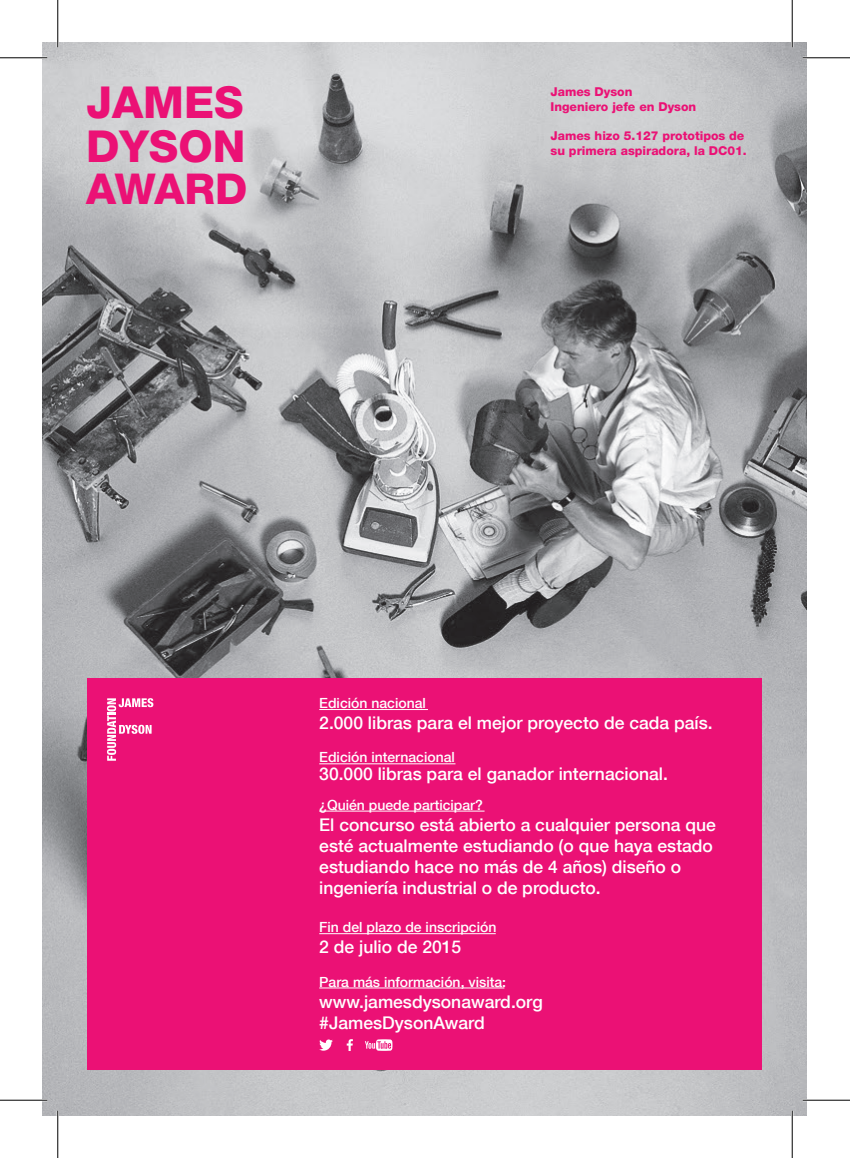
<style>
.page{position:relative;width:850px;height:1158px;background:#fff}
.page>*{position:absolute;margin:0;border:0;box-sizing:border-box;transform-origin:0 0}
.t1{font:800 44.1px/43.6px "Helvetica Neue LT Std";color:#eb1175}
.t2{font:800 42.52px "Helvetica Neue LT Std";letter-spacing:-.01em;color:#eb1175}
.t3{font:500 17.5px/21px "Helvetica Neue";color:#fff}
.t4{font:500 14px "Helvetica Neue";color:#fff}
.t5{font:800 12.25px/14.7px "Helvetica Neue LT Std";color:#eb1175}
</style>
<div class="page">
<img style="left:43px;top:43px;width:763px;height:1071px">
<div style="left:88px;top:678px;width:674px;height:392px;background:#eb1175"></div>
<hr style="left:319px;top:709px;width:109px;height:1px;background:#fff">
<hr style="left:319px;top:763px;width:136px;height:1px;background:#fff">
<hr style="left:319px;top:810px;width:165px;height:1px;background:#fff">
<hr style="left:319px;top:933px;width:177px;height:1px;background:#fff">
<hr style="left:319px;top:987px;width:185px;height:1px;background:#fff">
<svg style="left:107px;top:698px;width:46px;height:62px"></svg>
<svg style="left:319px;top:1039px;width:14px;height:11px"></svg>
<svg style="left:365px;top:1039px;width:27px;height:11px"></svg>
<svg style="left:347px;top:1039px;width:6px;height:11px"></svg>
<hr style="left:0;top:57px;width:47px;height:2px;background:#fff">
<hr style="left:802px;top:57px;width:48px;height:2px;background:#fff">
<hr style="left:0;top:1098px;width:47px;height:3px;background:#fff">
<hr style="left:802px;top:1098px;width:48px;height:3px;background:#fff">
<hr style="left:57px;top:0;width:2px;height:47px;background:#fff">
<hr style="left:57px;top:1110px;width:2px;height:47px;background:#fff">
<hr style="left:791px;top:0;width:2px;height:47px;background:#fff">
<hr style="left:791px;top:1110px;width:2px;height:47px;background:#fff">
<hr style="left:0;top:57px;width:47px;height:1px;background:#000">
<hr style="left:802px;top:57px;width:48px;height:1px;background:#000">
<hr style="left:0;top:1099px;width:47px;height:1px;background:#000">
<hr style="left:802px;top:1099px;width:48px;height:1px;background:#000">
<hr style="left:57px;top:0;width:1px;height:47px;background:#000">
<hr style="left:57px;top:1110px;width:1px;height:47px;background:#000">
<hr style="left:792px;top:0;width:1px;height:47px;background:#000">
<hr style="left:792px;top:1110px;width:1px;height:47px;background:#000">
<h1 class="t1" style="left:86px;top:80px;width:161px">JAMES<br>DYSON</h1>
<h2 class="t2" style="left:86px;top:163px;width:163px">AWARD</h2>
<p class="t5" style="left:550px;top:84px;width:147px">James Dyson<br>Ingeniero jefe en Dyson</p>
<p class="t5" style="left:550px;top:128px;width:198px">James hizo 5.127 prototipos de su primera aspiradora, la DC01.</p>
<p class="t4" style="left:319px;top:694px;width:108px">Edición nacional</p>
<p class="t3" style="left:319px;top:712px;width:395px">2.000 libras para el mejor proyecto de cada país.</p>
<p class="t4" style="left:319px;top:749px;width:137px">Edición internacional</p>
<p class="t3" style="left:319px;top:762px;width:350px">30.000 libras para el ganador internacional.</p>
<p class="t4" style="left:319px;top:796px;width:165px">¿Quién puede participar?</p>
<p class="t3" style="left:319px;top:813px;width:398px">El concurso está abierto a cualquier persona que esté actualmente estudiando (o que haya estado estudiando hace no más de 4 años) diseño o ingeniería industrial o de producto.</p>
<p class="t4" style="left:319px;top:918px;width:179px">Fin del plazo de inscripción</p>
<p class="t3" style="left:319px;top:936px;width:144px">2 de julio de 2015</p>
<p class="t4" style="left:319px;top:973px;width:188px">Para más información, visita:</p>
<p class="t3" style="left:319px;top:990px;width:225px">www.jamesdysonaward.org #JamesDysonAward</p>
</div>
